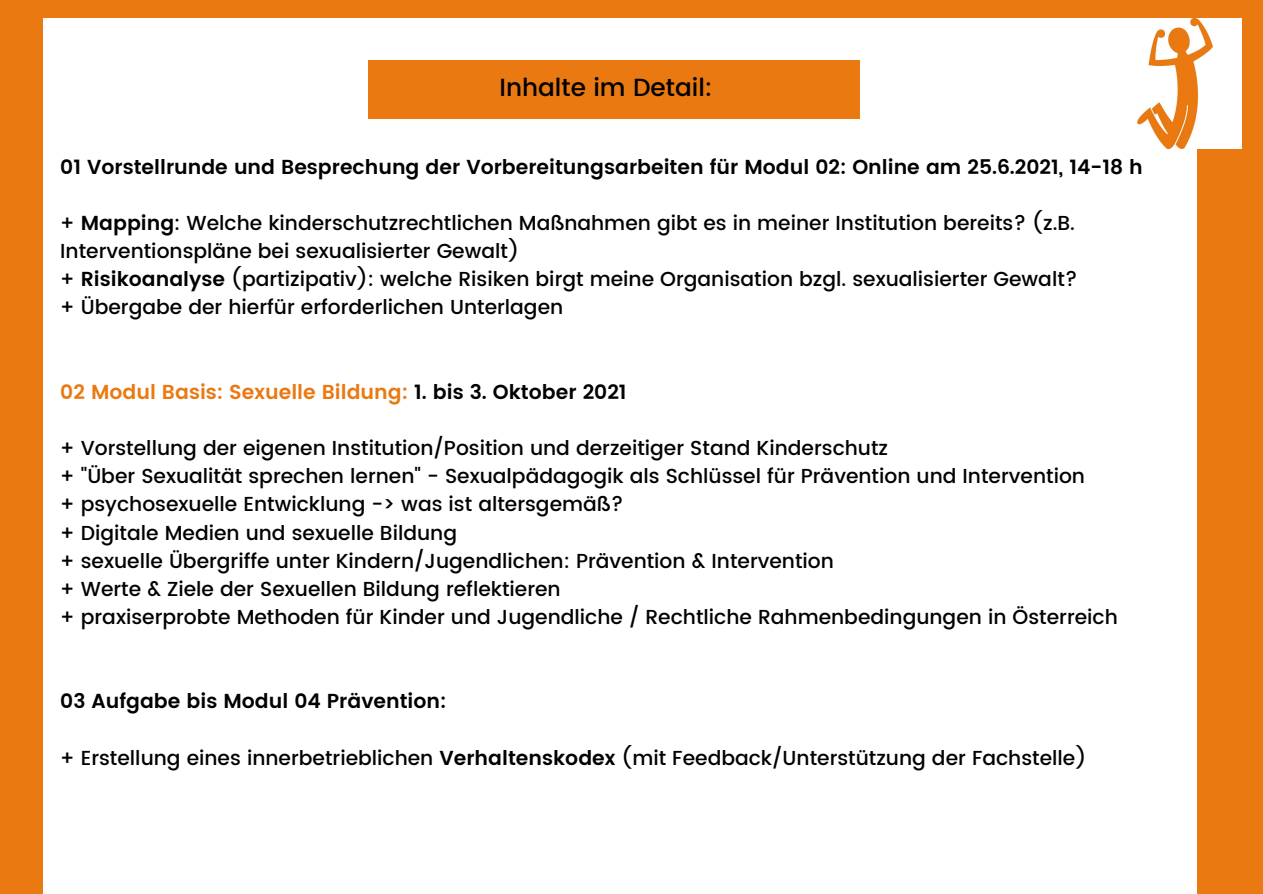
<style>
.page{position:relative;width:1263px;height:894px;background:#fff}
.page>*{position:absolute;margin:0;border:0;box-sizing:border-box;transform-origin:0 0}
.t1{font:500 24.75px "Poppins";color:#000}
.t2{font:500 20.25px/28px "Poppins";color:#000}
.t3{font:600 20.25px "Poppins";color:#000}
.t4{font:600 20.25px "Poppins";color:#ea7912}
.s1{font-weight:600}
.s2{color:#000}
</style>
<div class="page">
<div style="left:0;top:0;width:1263px;height:893px;background:#ea7912"></div>
<div style="left:43px;top:19px;width:1154px;height:874px;background:#fff"></div>
<div style="left:368px;top:60px;width:491px;height:59px;background:#ea7912"></div>
<img style="left:1137px;top:19px;width:104px;height:129px">
<p class="t1" style="left:499px;top:73px;width:214px">Inhalte im Detail:</p>
<p class="t3" style="left:60px;top:155px;width:1084px">01 Vorstellrunde und Besprechung der Vorbereitungsarbeiten für Modul 02: Online am 25.6.2021, 14-18 h</p>
<p class="t2" style="left:60px;top:209px;width:1016px">+ <span class="s1">Mapping</span>: Welche kinderschutzrechtlichen Maßnahmen gibt es in meiner Institution bereits? (z.B.<br>Interventionspläne bei sexualisierter Gewalt)</p>
<p class="t2" style="left:60px;top:265px;width:1019px">+ <span class="s1">Risikoanalyse</span> (partizipativ): welche Risiken birgt meine Organisation bzgl. sexualisierter Gewalt?</p>
<p class="t2" style="left:60px;top:293px;width:504px">+ Übergabe der hierfür erforderlichen Unterlagen</p>
<p class="t4" style="left:60px;top:380px;width:568px">02 Modul Basis: Sexuelle Bildung: <span class="s2">1. bis 3. Oktober 2021</span></p>
<p class="t2" style="left:60px;top:434px;width:829px">+ Vorstellung der eigenen Institution/Position und derzeitiger Stand Kinderschutz</p>
<p class="t2" style="left:60px;top:462px;width:1026px">+ "Über Sexualität sprechen lernen" - Sexualpädagogik als Schlüssel für Prävention und Intervention</p>
<p class="t2" style="left:60px;top:490px;width:565px">+ psychosexuelle Entwicklung -&gt; was ist altersgemäß?</p>
<p class="t2" style="left:60px;top:518px;width:398px">+ Digitale Medien und sexuelle Bildung</p>
<p class="t2" style="left:60px;top:546px;width:775px">+ sexuelle Übergriffe unter Kindern/Jugendlichen: Prävention &amp; Intervention</p>
<p class="t2" style="left:60px;top:574px;width:502px">+ Werte &amp; Ziele der Sexuellen Bildung reflektieren</p>
<p class="t2" style="left:60px;top:602px;width:1059px">+ praxiserprobte Methoden für Kinder und Jugendliche / Rechtliche Rahmenbedingungen in Österreich</p>
<p class="t3" style="left:60px;top:689px;width:388px">03 Aufgabe bis Modul 04 Prävention:</p>
<p class="t2" style="left:60px;top:743px;width:1027px">+ Erstellung eines innerbetrieblichen <span class="s1">Verhaltenskodex</span> (mit Feedback/Unterstützung der Fachstelle)</p>
</div>
